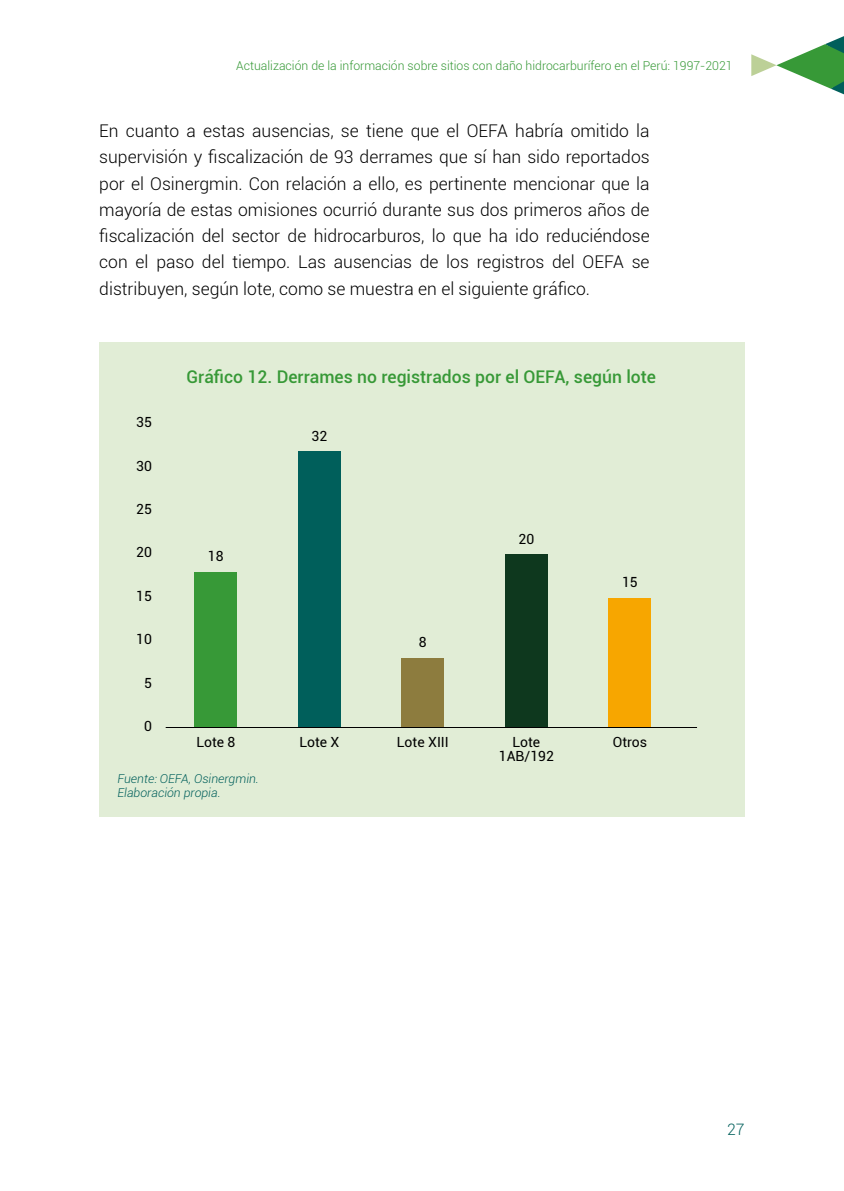
<style>
.page{position:relative;width:844px;height:1191px;background:#fff}
.page>*{position:absolute;margin:0;border:0;box-sizing:border-box;transform-origin:0 0}
.t1{font:300 17.5px/26.2px "Roboto";color:#000;text-align:justify}
.t2{font:500 17.5px "Roboto";color:#379937}
.t3{font:300 15.75px "Roboto";color:#005f5b}
.t4{font:14px "Roboto";color:#000}
.t5{font:300 12.25px "Roboto";color:#379937}
.t6{font:italic 300 12.25px/14.7px "Roboto";color:#005f5b}
</style>
<div class="page">
<svg style="left:751px;top:36px;width:92px;height:58px"></svg>
<div style="left:99px;top:342px;width:645px;height:475px;background:#e1edd6"></div>
<div style="left:194px;top:571px;width:43px;height:156px;background:#379937"></div>
<div style="left:401px;top:658px;width:43px;height:69px;background:#8d7c3e"></div>
<div style="left:608px;top:597px;width:43px;height:130px;background:#f7a600"></div>
<div style="left:298px;top:451px;width:42px;height:276px;background:#005f5b"></div>
<div style="left:505px;top:554px;width:42px;height:173px;background:#0e381e"></div>
<hr style="left:166px;top:727px;width:530px;height:1px;background:#000">
<p class="t5" style="left:236px;top:57px;width:497px">Actualización de la información sobre sitios con daño hidrocarburífero en el Perú: 1997-2021</p>
<p class="t1" style="left:99px;top:117px;width:551px">En cuanto a estas ausencias, se tiene que el OEFA habría omitido la supervisión y fiscalización de 93 derrames que sí han sido reportados por el Osinergmin. Con relación a ello, es pertinente mencionar que la mayoría de estas omisiones ocurrió durante sus dos primeros años de fiscalización del sector de hidrocarburos, lo que ha ido reduciéndose con el paso del tiempo. Las ausencias de los registros del OEFA se distribuyen, según lote, como se muestra en el siguiente gráfico.</p>
<p class="t4" style="left:136px;top:412px;width:17px">35</p>
<p class="t4" style="left:136px;top:456px;width:17px">30</p>
<p class="t4" style="left:136px;top:499px;width:17px">25</p>
<p class="t4" style="left:136px;top:542px;width:17px">20</p>
<p class="t4" style="left:136px;top:586px;width:17px">15</p>
<p class="t4" style="left:136px;top:629px;width:17px">10</p>
<p class="t4" style="left:144px;top:673px;width:9px">5</p>
<p class="t4" style="left:144px;top:716px;width:9px">0</p>
<p class="t2" style="left:186px;top:364px;width:471px">Gráfico 12. Derrames no registrados por el OEFA, según lote</p>
<p class="t4" style="left:208px;top:546px;width:17px">18</p>
<p class="t4" style="left:311px;top:426px;width:17px">32</p>
<p class="t4" style="left:419px;top:632px;width:9px">8</p>
<p class="t4" style="left:518px;top:529px;width:17px">20</p>
<p class="t4" style="left:622px;top:572px;width:17px">15</p>
<p class="t4" style="left:196px;top:731px;width:41px">Lote 8</p>
<p class="t4" style="left:299px;top:731px;width:42px">Lote X</p>
<p class="t4" style="left:397px;top:731px;width:53px">Lote XIII</p>
<p class="t4" style="left:512px;top:731px;width:29px">Lote</p>
<p class="t4" style="left:612px;top:731px;width:36px">Otros</p>
<p class="t4" style="left:498px;top:745px;width:57px">1AB/192</p>
<p class="t6" style="left:117px;top:770px;width:143px">Fuente: OEFA, Osinergmin.<br>Elaboración propia.</p>
<p class="t3" style="left:727px;top:1118px;width:19px">27</p>
</div>
